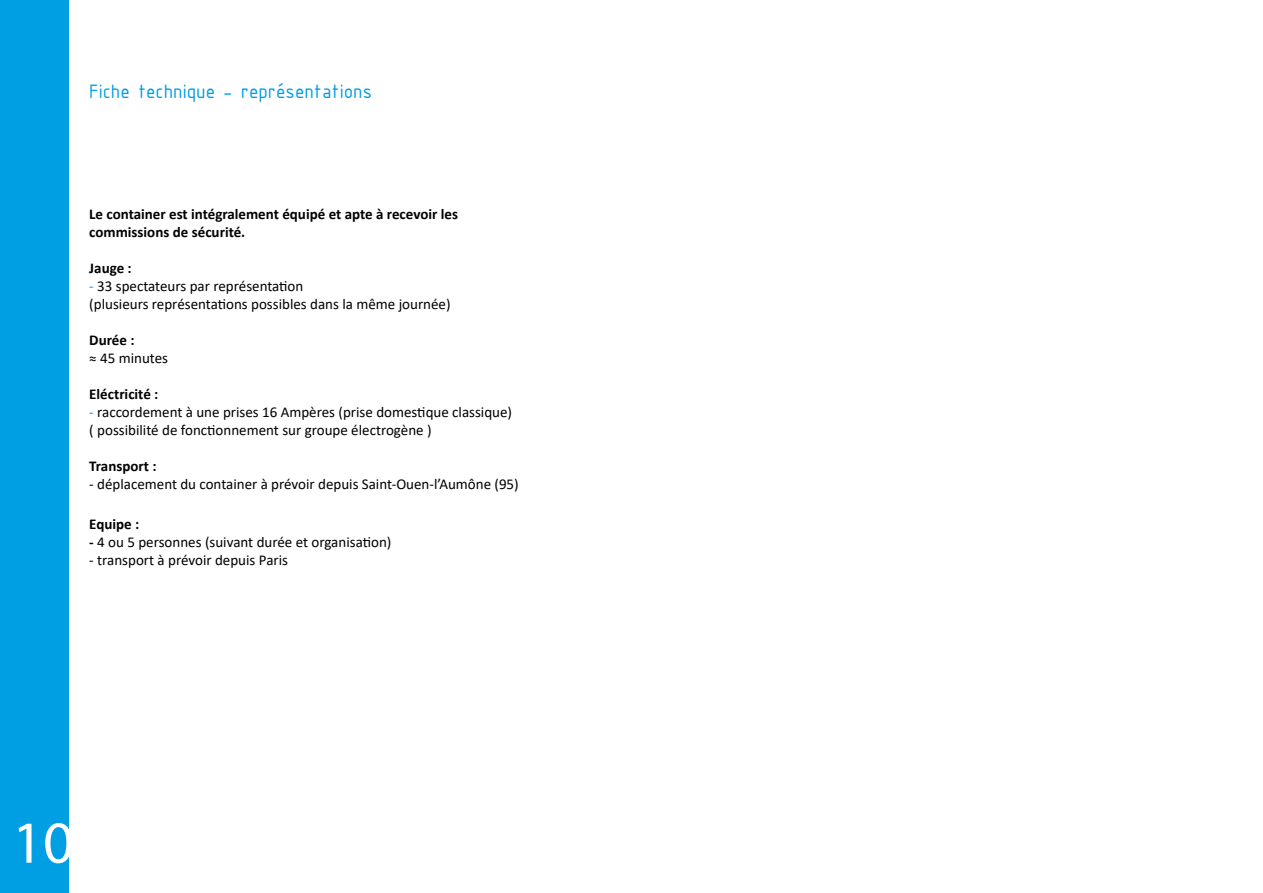
<style>
.page{position:relative;width:1263px;height:893px;background:#fff}
.page>*{position:absolute;margin:0;border:0;box-sizing:border-box;transform-origin:0 0}
.t1{font:60px "Myriad Pro";color:#fff}
.t2{font:21px "ISOCPEUR";color:#009ee3}
.t3{font:15px/18px "Calibri";color:#000}
.t4{font:700 15px/18px "Calibri";color:#000}
.s1{color:#009ee3}
.s2{font-weight:700}
</style>
<div class="page">
<div style="left:0;top:0;width:68px;height:893px;background:#009ee3"></div>
<h2 class="t2" style="left:89px;top:77px;width:284px">Fiche technique - représentations</h2>
<p class="t4" style="left:89px;top:205px;width:370px">Le container est intégralement équipé et apte à recevoir les commissions de sécurité.</p>
<p class="t4" style="left:89px;top:259px;width:44px">Jauge :</p>
<p class="t3" style="left:89px;top:277px;width:363px"><span class="s1">-</span> 33 spectateurs par représentation<br>(plusieurs représentations possibles dans la même journée)</p>
<p class="t4" style="left:89px;top:331px;width:47px">Durée :</p>
<p class="t3" style="left:89px;top:349px;width:80px">≈ 45 minutes</p>
<p class="t4" style="left:89px;top:385px;width:71px">Eléctricité :</p>
<p class="t3" style="left:89px;top:403px;width:424px"><span class="s1">-</span> raccordement à une prises 16 Ampères (prise domestique classique) ( possibilité de fonctionnement sur groupe électrogène )</p>
<p class="t4" style="left:89px;top:457px;width:69px">Transport :</p>
<p class="t3" style="left:89px;top:475px;width:431px">- déplacement du container à prévoir depuis Saint-Ouen-l’Aumône (95)</p>
<p class="t4" style="left:89px;top:515px;width:52px">Equipe :</p>
<p class="t3" style="left:89px;top:532px;width:304px"><span class="s2">-</span> 4 ou 5 personnes (suivant durée et organisation)</p>
<p class="t3" style="left:89px;top:550px;width:200px">- transport à prévoir depuis Paris</p>
<h1 class="t1" style="left:12px;top:806px;width:63px">10</h1>
</div>
